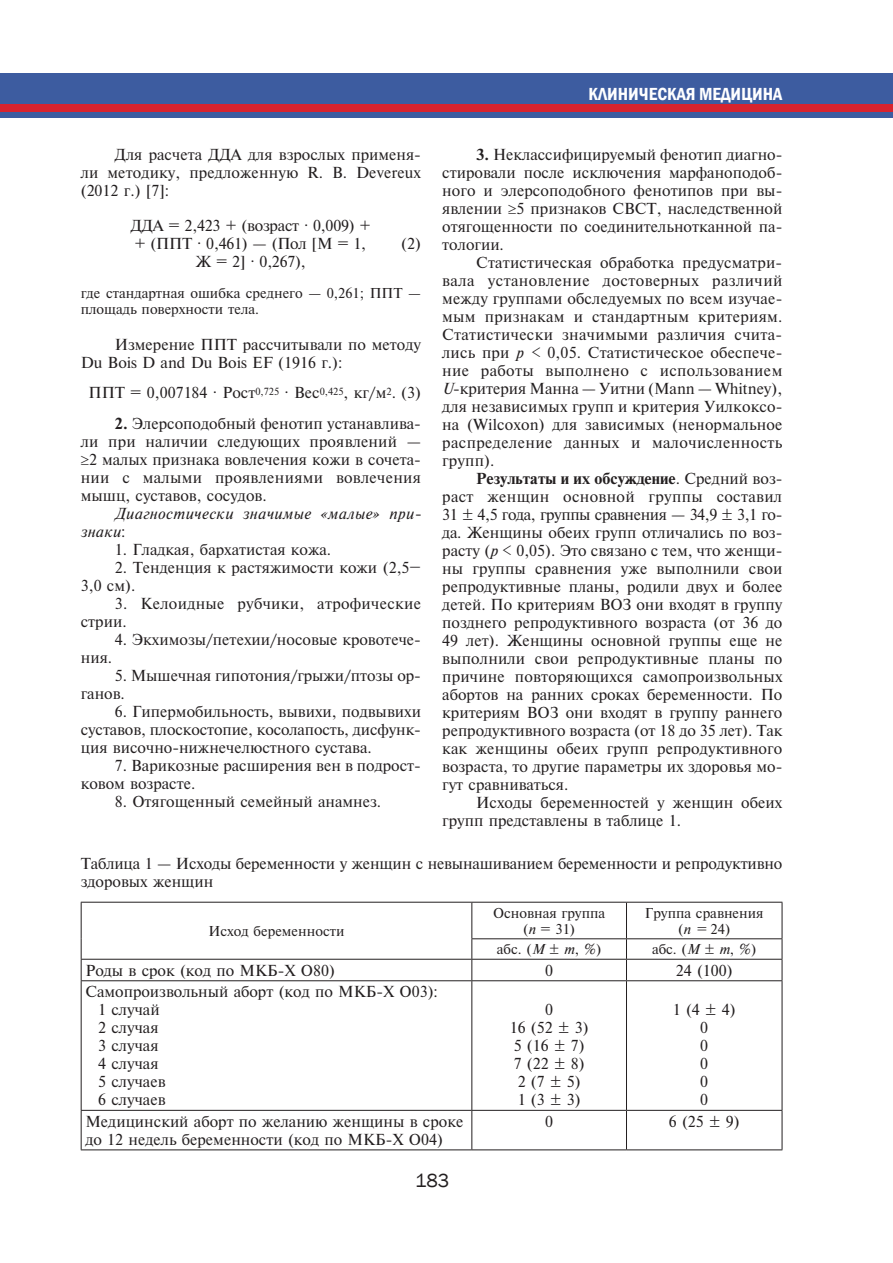
<style>
.page{position:relative;width:893px;height:1263px;background:#fff}
.page>*{position:absolute;margin:0;border:0;box-sizing:border-box;transform-origin:0 0}
.t1{font:19.5px "Franklin Gothic";color:#231f20}
.t2{font:600 condensed 18px "Franklin Gothic";color:#fff}
.t3{font:15px/18px "Newton C";color:#231f20}
.t4{font:15px/18px "Newton C Italic";letter-spacing:.03em;color:#231f20}
.t5{font:15px/18px "Newton C";letter-spacing:.02em;color:#231f20}
.t6{font:15px "Newton C Bold";color:#231f20}
.t7{font:13.5px/16.2px "Newton C";color:#231f20;text-align:center}
.s1{font-family:"Newton C Bold"}
.s2{font-family:"Newton C Italic"}
.s3{font-family:"Newton C"}
</style>
<div class="page">
<div style="left:0;top:74px;width:893px;height:44px;background:#3d5ca0"></div>
<div style="left:0;top:104px;width:893px;height:8px;background:#d8232e"></div>
<hr style="left:81px;top:902px;width:391px;height:1px;background:#231f20">
<hr style="left:472px;top:902px;width:154px;height:1px;background:#231f20">
<hr style="left:626px;top:902px;width:156px;height:1px;background:#231f20">
<hr style="left:471px;top:938px;width:155px;height:1px;background:#231f20">
<hr style="left:626px;top:938px;width:156px;height:1px;background:#231f20">
<hr style="left:81px;top:959px;width:391px;height:1px;background:#231f20">
<hr style="left:472px;top:959px;width:154px;height:1px;background:#231f20">
<hr style="left:626px;top:959px;width:156px;height:1px;background:#231f20">
<hr style="left:81px;top:980px;width:391px;height:1px;background:#231f20">
<hr style="left:472px;top:980px;width:154px;height:1px;background:#231f20">
<hr style="left:626px;top:980px;width:156px;height:1px;background:#231f20">
<hr style="left:81px;top:1110px;width:391px;height:1px;background:#231f20">
<hr style="left:472px;top:1110px;width:154px;height:1px;background:#231f20">
<hr style="left:626px;top:1110px;width:156px;height:1px;background:#231f20">
<hr style="left:81px;top:1149px;width:391px;height:1px;background:#231f20">
<hr style="left:472px;top:1149px;width:154px;height:1px;background:#231f20">
<hr style="left:626px;top:1149px;width:156px;height:1px;background:#231f20">
<hr style="left:81px;top:902px;width:1px;height:37px;background:#231f20">
<svg style="left:81px;top:939px;width:1px;height:41px"></svg>
<hr style="left:81px;top:981px;width:1px;height:129px;background:#231f20">
<hr style="left:81px;top:1111px;width:1px;height:38px;background:#231f20">
<hr style="left:471px;top:902px;width:1px;height:36px;background:#231f20">
<hr style="left:626px;top:902px;width:1px;height:36px;background:#231f20">
<hr style="left:782px;top:902px;width:1px;height:36px;background:#231f20">
<svg style="left:471px;top:939px;width:1px;height:41px"></svg>
<svg style="left:626px;top:939px;width:1px;height:41px"></svg>
<svg style="left:782px;top:939px;width:1px;height:41px"></svg>
<hr style="left:471px;top:981px;width:1px;height:129px;background:#231f20">
<hr style="left:626px;top:981px;width:1px;height:129px;background:#231f20">
<hr style="left:782px;top:981px;width:1px;height:129px;background:#231f20">
<hr style="left:471px;top:1111px;width:1px;height:38px;background:#231f20">
<hr style="left:626px;top:1111px;width:1px;height:38px;background:#231f20">
<hr style="left:782px;top:1111px;width:1px;height:38px;background:#231f20">
<p class="t2" style="left:588px;top:82px;width:195px">Клиническая медицина</p>
<p class="t3" style="left:442px;top:146px;width:342px;text-align:justify;text-indent:34px"><span class="s1">3.</span> Неклассифицируемый фенотип диагно&shy;стировали после исключения марфаноподоб&shy;ного и элерсоподобного фенотипов при вы&shy;явлении ≥5 признаков СВСТ, наследственной отягощенности по соединительнотканной па&shy;тологии.</p>
<p class="t3" style="left:442px;top:254px;width:342px;text-align:justify;text-indent:34px">Статистическая обработка предусматри&shy;вала установление достоверных различий между группами обследуемых по всем изучае&shy;мым признакам и стандартным критериям.<br>Статистически значимыми различия счита&shy;лись при <span class="s2">р &lt;</span> 0,05. Статистическое обеспече&shy;ние работы выполнено с использованием <span class="s2">U</span>-критерия Манна — Уитни (Mann — Whitney), для независимых групп и критерия Уилкоксо&shy;на (Wilcoxon) для зависимых (ненормальное распределение данных и малочисленность групп).</p>
<p class="t6" style="left:476px;top:470px;width:308px">Результаты и их обсуждение<span class="s3">. Средний воз-</span></p>
<p class="t3" style="left:442px;top:488px;width:342px;text-align:justify">раст женщин основной группы составил 31 ± 4,5 года, группы сравнения — 34,9 ± 3,1 го&shy;да. Женщины обеих групп отличались по воз&shy;расту (<span class="s2">p</span> &lt; 0,05). Это связано с тем, что женщи&shy;ны группы сравнения уже выполнили свои репродуктивные планы, родили двух и более детей. По критериям ВОЗ они входят в группу позднего репродуктивного возраста (от 36 до 49 лет). Женщины основной группы еще не выполнили свои репродуктивные планы по причине повторяющихся самопроизвольных абортов на ранних сроках беременности. По критериям ВОЗ они входят в группу раннего репродуктивного возраста (от 18 до 35 лет). Так как женщины обеих групп репродуктивного возраста, то другие параметры их здоровья мо&shy;гут сравниваться.</p>
<p class="t3" style="left:442px;top:794px;width:342px;text-indent:34px">Исходы беременностей у женщин обеих групп представлены в таблице 1.</p>
<p class="t3" style="left:81px;top:855px;width:703px">Таблица 1 — Исходы беременности у женщин с невынашиванием беременности и репродуктивно здоровых женщин</p>
<p class="t7" style="left:209px;top:923px;width:137px">Исход беременности</p>
<p class="t3" style="left:81px;top:146px;width:342px;text-align:justify;text-indent:34px">Для расчета ДДА для взрослых применя&shy;ли методику, предложенную R. B. Devereux (2012 г.) [7]:</p>
<p class="t3" style="left:131px;top:217px;width:242px">ДДА = 2,423 + (возраст · 0,009) + + (ППТ · 0,461) — (Пол [М = 1,</p>
<p class="t3" style="left:401px;top:235px;width:21px">(2)</p>
<p class="t3" style="left:196px;top:253px;width:111px">Ж = 2] · 0,267),</p>
<p class="t7" style="left:81px;top:285px;width:342px;text-align:left">где стандартная ошибка среднего — 0,261; ППТ — площадь поверхности тела.</p>
<p class="t3" style="left:81px;top:335px;width:342px;text-indent:34px">Измерение ППТ рассчитывали по методу<br>Du Bois D and Du Bois EF (1916 г.):</p>
<p class="t3" style="left:89px;top:384px;width:334px">ППТ = 0,007184 · Рост<sup>0,725</sup> · Вес<sup>0,425</sup>, кг/м<sup>2</sup>. (3)</p>
<p class="t3" style="left:81px;top:415px;width:342px;text-align:justify;text-indent:34px"><span class="s1">2.</span> Элерсоподобный фенотип устанавлива&shy;ли при наличии следующих проявлений — ≥2 малых признака вовлечения кожи в сочета&shy;нии с малыми проявлениями вовлечения мышц, суставов, сосудов.</p>
<p class="t4" style="left:81px;top:505px;width:342px;text-indent:34px">Диагностически значимые «малые» при&shy;знаки<span class="s3">:</span></p>
<p class="t3" style="left:115px;top:541px;width:218px">1. Гладкая, бархатистая кожа.</p>
<p class="t3" style="left:81px;top:559px;width:342px;text-indent:34px">2. Тенденция к растяжимости кожи (2,5–<br>3,0 см).</p>
<p class="t5" style="left:81px;top:595px;width:342px;text-indent:34px">3. Келоидные рубчики, атрофические стрии.</p>
<p class="t3" style="left:115px;top:631px;width:308px">4. Экхимозы/петехии/носовые кровотече-</p>
<p class="t3" style="left:81px;top:649px;width:33px">ния.</p>
<p class="t3" style="left:81px;top:667px;width:342px;text-indent:34px">5. Мышечная гипотония/грыжи/птозы ор&shy;ганов.</p>
<p class="t3" style="left:81px;top:703px;width:342px;text-align:justify;text-indent:34px">6. Гипермобильность, вывихи, подвывихи суставов, плоскостопие, косолапость, дисфунк&shy;ция височно-нижнечелюстного сустава.</p>
<p class="t3" style="left:81px;top:757px;width:342px;text-indent:34px">7. Варикозные расширения вен в подрост&shy;ковом возрасте.</p>
<p class="t3" style="left:115px;top:793px;width:268px">8. Отягощенный семейный анамнез.</p>
<p class="t7" style="left:493px;top:904px;width:114px">Основная группа (<span class="s2">n</span> = 31)</p>
<p class="t7" style="left:645px;top:904px;width:120px">Группа сравнения (<span class="s2">n =</span> 24)</p>
<p class="t7" style="left:497px;top:941px;width:106px">абс. (<span class="s2">M</span> ± <span class="s2">m</span>, %)</p>
<p class="t7" style="left:652px;top:941px;width:106px">абс. (<span class="s2">M</span> ± <span class="s2">m</span>, %)</p>
<p class="t3" style="left:85px;top:961px;width:251px">Роды в срок (код по МКБ-Х О80)</p>
<p class="t3" style="left:545px;top:961px;width:9px">0</p>
<p class="t3" style="left:676px;top:961px;width:58px">24 (100)</p>
<p class="t3" style="left:98px;top:983px;width:341px;text-indent:-13px">Самопроизвольный аборт (код по МКБ-Х О03):<br>1 случай<br>2 случая<br>3 случая<br>4 случая<br>5 случаев<br>6 случаев</p>
<p class="t3" style="left:510px;top:1001px;width:80px;text-align:center">0<br>16 (52 ± 3)<br>5 (16 ± 7)<br>7 (22 ± 8)<br>2 (7 ± 5)<br>1 (3 ± 3)</p>
<p class="t3" style="left:673px;top:1001px;width:64px;text-align:center">1 (4 ± 4)<br>0<br>0<br>0<br>0<br>0</p>
<p class="t3" style="left:85px;top:1112px;width:379px">Медицинский аборт по желанию женщины в сроке до 12 недель беременности (код по МКБ-Х О04)</p>
<p class="t3" style="left:545px;top:1112px;width:9px">0</p>
<p class="t3" style="left:669px;top:1112px;width:72px">6 (25 ± 9)</p>
<h1 class="t1" style="left:415px;top:1169px;width:36px">183</h1>
</div>
